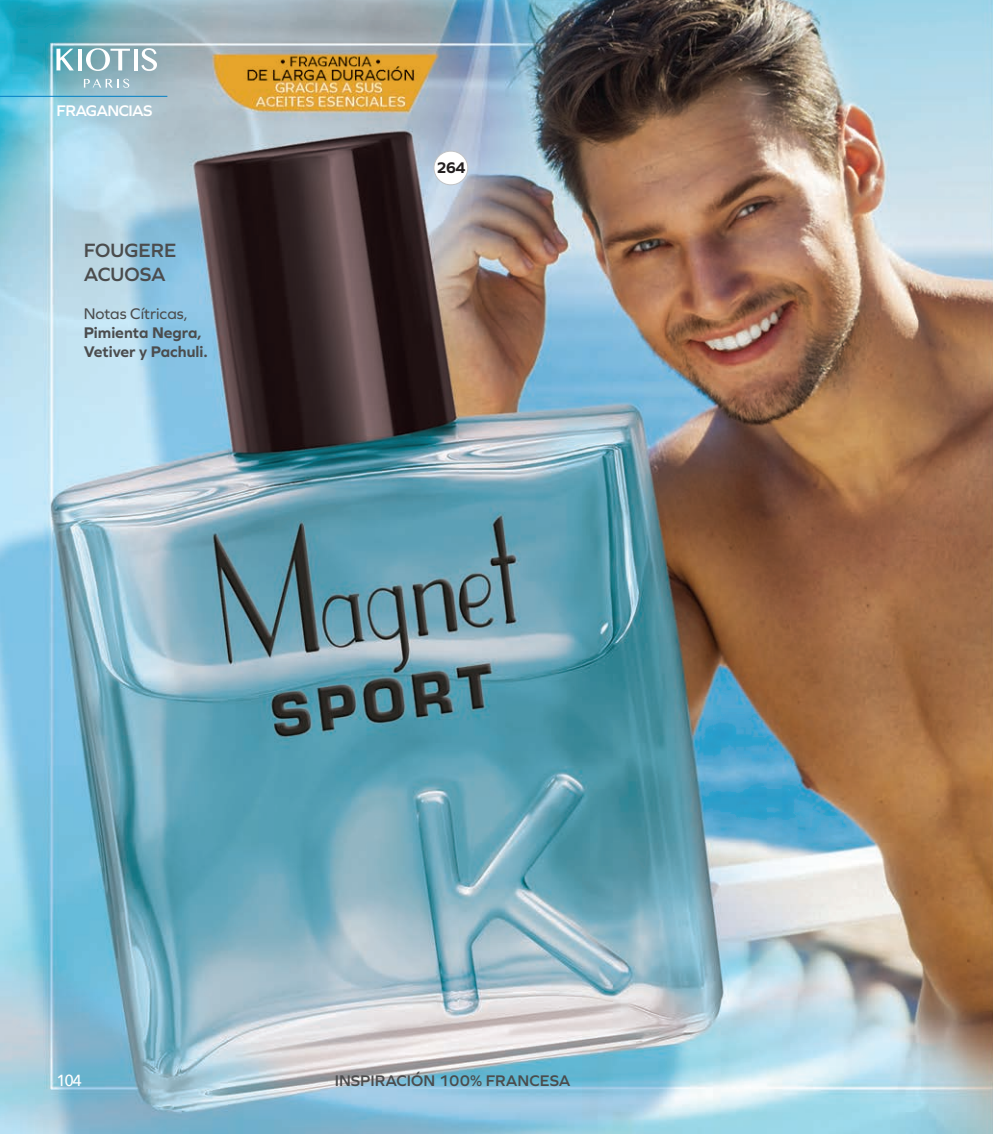
<style>
.page{position:relative;width:993px;height:1134px;background:#fff}
.page>*{position:absolute;margin:0;border:0;box-sizing:border-box;transform-origin:0 0}
.t1{font:600 20px/24px "Graphie";color:#4b4c4d}
.t2{font:700 16px/19.2px "Graphie";color:#4b4c4d}
.t3{font:600 16px "Graphie";color:#4b4c4d}
.t4{font:16px "Graphie";color:#4b4c4d}
.t5{font:600 16px "Graphie";letter-spacing:-.04em;color:#fff}
.t6{font:500 16px "Avenir Next";color:#fff}
.t7{font:700 16px "Graphie";color:#231f20}
</style>
<div class="page">
<img style="left:0;top:0;width:992px;height:1134px">
<svg style="left:56px;top:49px;width:18px;height:21px"></svg>
<hr style="left:78px;top:49px;width:4px;height:21px;background:#fff">
<svg style="left:86px;top:48px;width:44px;height:23px"></svg>
<svg style="left:133px;top:49px;width:4px;height:21px"></svg>
<svg style="left:141px;top:48px;width:16px;height:23px"></svg>
<svg style="left:84px;top:79px;width:45px;height:9px"></svg>
<hr style="left:0;top:96px;width:167px;height:1px;background:#007ec5">
<div style="left:434px;top:151px;width:33px;height:34px;background:#fff;border-radius:50%"></div>
<div style="left:433px;top:151px;width:35px;height:34px;border:1px solid #c1c2c4;border-radius:50%"></div>
<p class="t5" style="left:56px;top:102px;width:97px">FRAGANCIAS</p>
<p class="t1" style="left:84px;top:237px;width:94px">FOUGERE<br>ACUOSA</p>
<p class="t4" style="left:84px;top:304px;width:106px">Notas Cítricas,</p>
<p class="t2" style="left:84px;top:323px;width:126px">Pimienta Negra,<br>Vetiver y Pachuli.</p>
<p class="t7" style="left:436px;top:158px;width:30px">264</p>
<p class="t6" style="left:56px;top:1067px;width:27px">104</p>
<p class="t3" style="left:334px;top:1071px;width:237px">INSPIRACIÓN 100% FRANCESA</p>
</div>
